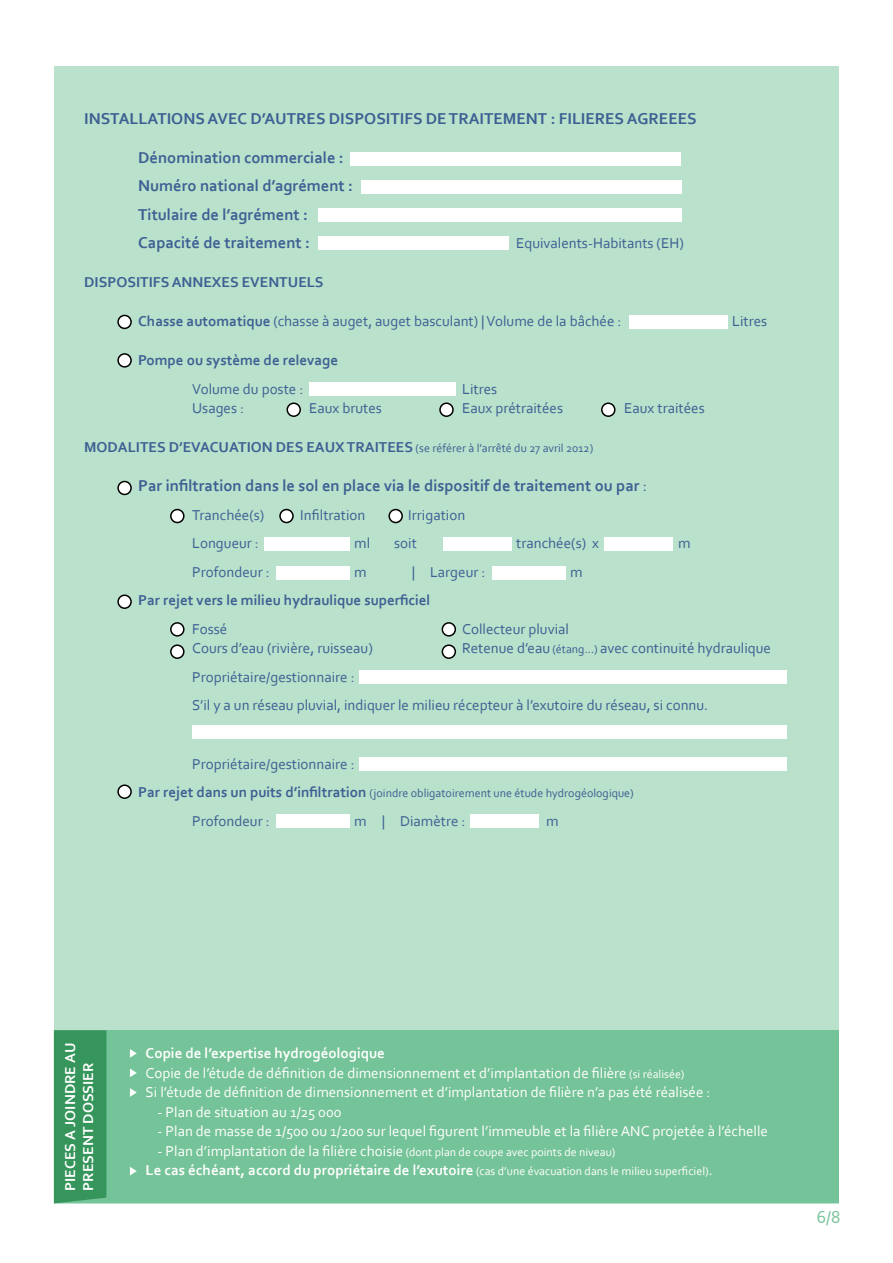
<style>
.page{position:relative;width:893px;height:1263px;background:#fff}
.page>*{position:absolute;margin:0;border:0;box-sizing:border-box;transform-origin:0 0}
.t1{font:18px "Corbel";color:#75c398}
.t2{font:700 16.5px/28.5px "Corbel";color:#3d6093}
.t3{font:15px/28.5px "Corbel";color:#3d6093}
.t4{font:15px/19.5px "Corbel";color:#fff}
.t5{font:700 15px "Corbel";color:#3d6093}
.t6{font:700 15px/18px "Corbel";color:#fff}
.t7{font:12px/19.5px "Corbel";color:#fff}
.t8{font:12px "Corbel";color:#3d6093}
.s1{font-weight:700}
.s2{font-weight:400;font-size:12px}
.s3{font-weight:400}
.s4{font-size:12px}
.s5{font-weight:700;font-size:15px}
.s6{font-size:15px}
</style>
<div class="page">
<div style="left:54px;top:66px;width:785px;height:1137px;background:#bae1cb"></div>
<div style="left:351px;top:152px;width:330px;height:14px;background:#fff"></div>
<div style="left:361px;top:180px;width:320px;height:13px;background:#fff"></div>
<div style="left:318px;top:209px;width:363px;height:13px;background:#fff"></div>
<div style="left:318px;top:236px;width:190px;height:14px;background:#fff"></div>
<div style="left:629px;top:315px;width:98px;height:14px;background:#fff"></div>
<div style="left:265px;top:537px;width:85px;height:14px;background:#fff"></div>
<div style="left:276px;top:566px;width:74px;height:13px;background:#fff"></div>
<div style="left:276px;top:814px;width:74px;height:14px;background:#fff"></div>
<div style="left:470px;top:814px;width:69px;height:14px;background:#fff"></div>
<div style="left:359px;top:670px;width:428px;height:14px;background:#fff"></div>
<div style="left:359px;top:757px;width:428px;height:14px;background:#fff"></div>
<div style="left:192px;top:725px;width:595px;height:14px;background:#fff"></div>
<div style="left:492px;top:566px;width:73px;height:13px;background:#fff"></div>
<div style="left:443px;top:537px;width:69px;height:14px;background:#fff"></div>
<div style="left:604px;top:537px;width:69px;height:14px;background:#fff"></div>
<div style="left:310px;top:383px;width:146px;height:13px;background:#fff"></div>
<div style="left:118px;top:315px;width:13px;height:13px;background:#fff;border-radius:50%"></div>
<div style="left:117px;top:315px;width:15px;height:14px;border:2px solid #000;border-radius:50%"></div>
<div style="left:118px;top:354px;width:13px;height:13px;background:#fff;border-radius:50%"></div>
<div style="left:117px;top:353px;width:15px;height:15px;border:2px solid #000;border-radius:50%"></div>
<div style="left:287px;top:403px;width:13px;height:13px;background:#fff;border-radius:50%"></div>
<div style="left:286px;top:402px;width:15px;height:15px;border:2px solid #000;border-radius:50%"></div>
<div style="left:118px;top:481px;width:13px;height:13px;background:#fff;border-radius:50%"></div>
<div style="left:117px;top:481px;width:15px;height:14px;border:2px solid #000;border-radius:50%"></div>
<div style="left:118px;top:595px;width:13px;height:13px;background:#fff;border-radius:50%"></div>
<div style="left:117px;top:594px;width:15px;height:15px;border:2px solid #000;border-radius:50%"></div>
<div style="left:118px;top:785px;width:13px;height:13px;background:#fff;border-radius:50%"></div>
<div style="left:117px;top:784px;width:15px;height:15px;border:2px solid #000;border-radius:50%"></div>
<div style="left:171px;top:510px;width:13px;height:12px;background:#fff;border-radius:50%"></div>
<div style="left:170px;top:509px;width:15px;height:14px;border:2px solid #000;border-radius:50%"></div>
<div style="left:171px;top:623px;width:13px;height:13px;background:#fff;border-radius:50%"></div>
<div style="left:170px;top:622px;width:15px;height:15px;border:2px solid #000;border-radius:50%"></div>
<div style="left:171px;top:645px;width:13px;height:13px;background:#fff;border-radius:50%"></div>
<div style="left:170px;top:644px;width:15px;height:15px;border:2px solid #000;border-radius:50%"></div>
<div style="left:442px;top:623px;width:13px;height:13px;background:#fff;border-radius:50%"></div>
<div style="left:442px;top:622px;width:14px;height:15px;border:2px solid #000;border-radius:50%"></div>
<div style="left:442px;top:645px;width:13px;height:13px;background:#fff;border-radius:50%"></div>
<div style="left:442px;top:644px;width:14px;height:15px;border:2px solid #000;border-radius:50%"></div>
<div style="left:280px;top:510px;width:13px;height:12px;background:#fff;border-radius:50%"></div>
<div style="left:279px;top:509px;width:15px;height:14px;border:2px solid #000;border-radius:50%"></div>
<div style="left:389px;top:510px;width:13px;height:12px;background:#fff;border-radius:50%"></div>
<div style="left:388px;top:509px;width:15px;height:14px;border:2px solid #000;border-radius:50%"></div>
<div style="left:440px;top:403px;width:13px;height:13px;background:#fff;border-radius:50%"></div>
<div style="left:439px;top:402px;width:15px;height:15px;border:2px solid #000;border-radius:50%"></div>
<div style="left:602px;top:403px;width:13px;height:13px;background:#fff;border-radius:50%"></div>
<div style="left:601px;top:402px;width:14px;height:15px;border:2px solid #000;border-radius:50%"></div>
<div style="left:54px;top:1030px;width:785px;height:173px;background:#75c398"></div>
<div style="left:54px;top:1030px;width:52px;height:173px;background:#35955a"></div>
<svg style="left:130px;top:1167px;width:7px;height:8px"></svg>
<svg style="left:130px;top:1088px;width:7px;height:9px"></svg>
<svg style="left:130px;top:1069px;width:7px;height:8px"></svg>
<svg style="left:130px;top:1049px;width:7px;height:8px"></svg>
<p class="t2" style="left:84px;top:104px;width:614px">INSTALLATIONS AVEC D’AUTRES DISPOSITIFS DE TRAITEMENT : FILIERES AGREEES</p>
<p class="t2" style="left:138px;top:143px;width:216px">Dénomination commerciale :<br>Numéro national d’agrément :<br>Titulaire de l’agrément :<br>Capacité de traitement :</p>
<p class="t3" style="left:516px;top:229px;width:169px">Equivalents-Habitants (EH)</p>
<p class="t5" style="left:84px;top:273px;width:241px">DISPOSITIFS ANNEXES EVENTUELS</p>
<p class="t3" style="left:138px;top:307px;width:485px"><span class="s1">Chasse automatique</span> (chasse à auget, auget basculant) | Volume de la bâchée :</p>
<p class="t3" style="left:732px;top:307px;width:37px">Litres</p>
<p class="t5" style="left:138px;top:351px;width:201px">Pompe ou système de relevage</p>
<p class="t3" style="left:192px;top:374px;width:113px">Volume du poste :</p>
<p class="t3" style="left:462px;top:374px;width:37px">Litres</p>
<p class="t3" style="left:192px;top:394px;width:53px">Usages :</p>
<p class="t3" style="left:309px;top:394px;width:74px">Eaux brutes</p>
<p class="t3" style="left:462px;top:394px;width:102px">Eaux prétraitées</p>
<p class="t3" style="left:624px;top:394px;width:82px">Eaux traitées</p>
<p class="t5" style="left:84px;top:438px;width:511px">MODALITES D’EVACUATION DES EAUX TRAITEES <span class="s2">(se référer à l’arrêté du 27 avril 2012)</span></p>
<p class="t2" style="left:138px;top:471px;width:510px">Par infiltration dans le sol en place via le dispositif de traitement ou par <span class="s3">:</span></p>
<p class="t3" style="left:192px;top:500px;width:74px">Tranchée(s)</p>
<p class="t3" style="left:300px;top:500px;width:67px">Infiltration</p>
<p class="t3" style="left:408px;top:500px;width:59px">Irrigation</p>
<p class="t3" style="left:192px;top:529px;width:68px">Longueur :</p>
<p class="t3" style="left:354px;top:529px;width:17px">ml</p>
<p class="t3" style="left:394px;top:529px;width:24px">soit</p>
<p class="t3" style="left:516px;top:529px;width:84px">tranchée(s) x</p>
<p class="t3" style="left:678px;top:529px;width:14px">m</p>
<p class="t3" style="left:192px;top:557px;width:79px">Profondeur :</p>
<p class="t3" style="left:354px;top:557px;width:14px">m</p>
<p class="t3" style="left:412px;top:557px;width:75px">| Largeur :</p>
<p class="t3" style="left:570px;top:557px;width:14px">m</p>
<p class="t5" style="left:138px;top:591px;width:294px">Par rejet vers le milieu hydraulique superficiel</p>
<p class="t3" style="left:192px;top:614px;width:37px">Fossé</p>
<p class="t3" style="left:462px;top:614px;width:108px">Collecteur pluvial</p>
<p class="t3" style="left:192px;top:634px;width:182px">Cours d’eau (rivière, ruisseau)</p>
<p class="t3" style="left:462px;top:634px;width:310px">Retenue d’eau <span class="s4">(étang...)</span> avec continuité hydraulique</p>
<p class="t3" style="left:192px;top:662px;width:518px">Propriétaire/gestionnaire :<br>S’il y a un réseau pluvial, indiquer le milieu récepteur à l’exutoire du réseau, si connu.</p>
<p class="t3" style="left:192px;top:749px;width:164px">Propriétaire/gestionnaire :</p>
<p class="t8" style="left:138px;top:786px;width:497px"><span class="s5">Par rejet dans un puits d’infiltration</span> (joindre obligatoirement une étude hydrogéologique)</p>
<p class="t3" style="left:192px;top:806px;width:79px">Profondeur :</p>
<p class="t3" style="left:354px;top:806px;width:113px">m | Diamètre :</p>
<p class="t3" style="left:546px;top:806px;width:14px">m</p>
<p class="t6" style="left:61px;top:1191px;width:150px;rotate:-90deg">PIECES A JOINDRE AU<br>PRESENT DOSSIER</p>
<p class="t4" style="left:146px;top:1043px;width:566px"><span class="s1">Copie de l’expertise hydrogéologique<br></span>Copie de l’étude de définition de dimensionnement et d’implantation de filière <span class="s4">(si réalisée)<br></span>Si l’étude de définition de dimensionnement et d’implantation de filière n’a pas été réalisée :</p>
<p class="t4" style="left:158px;top:1101px;width:185px">- Plan de situation au 1/25 000</p>
<p class="t4" style="left:158px;top:1121px;width:612px">- Plan de masse de 1/500 ou 1/200 sur lequel figurent l’immeuble et la filière ANC projetée à l’échelle</p>
<p class="t7" style="left:146px;top:1141px;width:569px;text-indent:12px"><span class="s6">- Plan d’implantation de la filière choisie</span> (dont plan de coupe avec points de niveau)<br><span class="s5">Le cas échéant, accord du propriétaire de l’exutoire</span> (cas d’une évacuation dans le milieu superficiel)<span class="s6">.</span></p>
<p class="t1" style="left:817px;top:1206px;width:25px">6/8</p>
</div>
